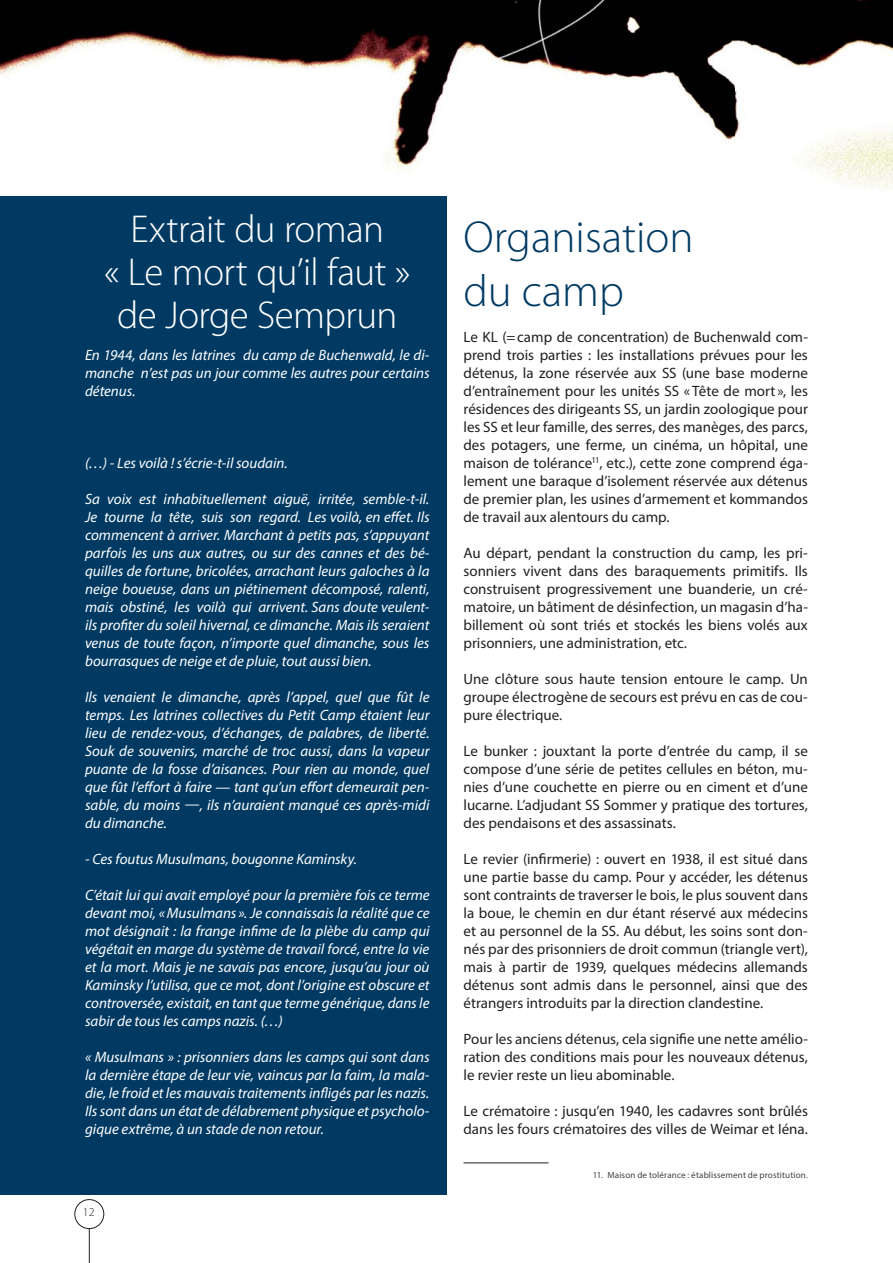
<style>
.page{position:relative;width:893px;height:1263px;background:#fff}
.page>*{position:absolute;margin:0;border:0;box-sizing:border-box;transform-origin:0 0}
.t1{font:300 45px/54px "Myriad Pro";color:#003a63}
.t2{font:300 39px/43.2px "Myriad Pro";letter-spacing:-.015em;color:#fff;text-align:center}
.t3{font:15px/18px "Myriad Pro";color:#231f20;text-align:justify}
.t4{font:italic 15px/18px "Myriad Pro";color:#fff;text-align:justify}
.t5{font:300 12px "Myriad Pro";color:#231f20}
.t6{font:9px "Myriad Pro";letter-spacing:.02em;color:#404041}
</style>
<div class="page">
<img style="left:0;top:0;width:893px;height:189px">
<div style="left:74px;top:1199px;width:30px;height:30px;border:1px solid #231f20;border-radius:50%"></div>
<hr style="left:89px;top:1228px;width:1px;height:35px;background:#231f20">
<div style="left:0;top:196px;width:447px;height:998px;background:#003a63"></div>
<hr style="left:463px;top:1162px;width:86px;height:1px;background:#231f20">
<h2 class="t2" style="left:104px;top:211px;width:308px">Extrait du roman<br>« Le mort qu’il faut » de Jorge Semprun</h2>
<p class="t4" style="left:85px;top:348px;width:346px">En 1944, dans les latrines du camp de Buchenwald, le di&shy;manche n’est pas un jour comme les autres pour certains détenus.</p>
<p class="t4" style="left:85px;top:456px;width:204px">(…) - Les voilà ! s’écrie-t-il soudain.</p>
<p class="t4" style="left:85px;top:492px;width:346px">Sa voix est inhabituellement aiguë, irritée, semble-t-il.<br>Je tourne la tête, suis son regard. Les voilà, en effet. Ils commencent à arriver. Marchant à petits pas, s’appuyant parfois les uns aux autres, ou sur des cannes et des bé&shy;quilles de fortune, bricolées, arrachant leurs galoches à la neige boueuse, dans un piétinement décomposé, ralenti, mais obstiné, les voilà qui arrivent. Sans doute veulent&shy;ils profiter du soleil hivernal, ce dimanche. Mais ils seraient venus de toute façon, n’importe quel dimanche, sous les bourrasques de neige et de pluie, tout aussi bien.</p>
<p class="t4" style="left:85px;top:690px;width:346px">Ils venaient le dimanche, après l’appel, quel que fût le temps. Les latrines collectives du Petit Camp étaient leur lieu de rendez-vous, d’échanges, de palabres, de liberté.<br>Souk de souvenirs, marché de troc aussi, dans la vapeur puante de la fosse d’aisances. Pour rien au monde, quel que fût l’effort à faire — tant qu’un effort demeurait pen&shy;sable, du moins —, ils n’auraient manqué ces après-midi du dimanche.</p>
<p class="t4" style="left:85px;top:852px;width:274px">- Ces foutus Musulmans, bougonne Kaminsky.</p>
<p class="t4" style="left:85px;top:888px;width:346px">C’était lui qui avait employé pour la première fois ce terme devant moi, « Musulmans ». Je connaissais la réalité que ce mot désignait : la frange infime de la plèbe du camp qui végétait en marge du système de travail forcé, entre la vie et la mort. Mais je ne savais pas encore, jusqu’au jour où Kaminsky l’utilisa, que ce mot, dont l’origine est obscure et controversée, existait, en tant que terme générique, dans le sabir de tous les camps nazis. (…)</p>
<p class="t4" style="left:85px;top:1050px;width:346px">« Musulmans » : prisonniers dans les camps qui sont dans la dernière étape de leur vie, vaincus par la faim, la mala&shy;die, le froid et les mauvais traitements infligés par les nazis.<br>Ils sont dans un état de délabrement physique et psycholo&shy;gique extrême, à un stade de non retour.</p>
<p class="t5" style="left:83px;top:1207px;width:13px">12</p>
<h1 class="t1" style="left:463px;top:215px;width:232px">Organisation du camp</h1>
<p class="t3" style="left:463px;top:330px;width:346px">Le KL (= camp de concentration) de Buchenwald com&shy;prend trois parties : les installations prévues pour les détenus, la zone réservée aux SS (une base moderne d’entraînement pour les unités SS « Tête de mort », les résidences des dirigeants SS, un jardin zoologique pour les SS et leur famille, des serres, des manèges, des parcs, des potagers, une ferme, un cinéma, un hôpital, une maison de tolérance<sup>11</sup>, etc.), cette zone comprend éga&shy;lement une baraque d’isolement réservée aux détenus de premier plan, les usines d’armement et kommandos de travail aux alentours du camp.</p>
<p class="t3" style="left:463px;top:546px;width:346px">Au départ, pendant la construction du camp, les pri&shy;sonniers vivent dans des baraquements primitifs. Ils construisent progressivement une buanderie, un cré&shy;matoire, un bâtiment de désinfection, un magasin d’ha&shy;billement où sont triés et stockés les biens volés aux prisonniers, une administration, etc.</p>
<p class="t3" style="left:463px;top:672px;width:346px">Une clôture sous haute tension entoure le camp. Un groupe électrogène de secours est prévu en cas de cou&shy;pure électrique.</p>
<p class="t3" style="left:463px;top:744px;width:346px">Le bunker : jouxtant la porte d’entrée du camp, il se compose d’une série de petites cellules en béton, mu&shy;nies d’une couchette en pierre ou en ciment et d’une lucarne. L’adjudant SS Sommer y pratique des tortures, des pendaisons et des assassinats.</p>
<p class="t3" style="left:463px;top:852px;width:346px">Le revier (infirmerie) : ouvert en 1938, il est situé dans une partie basse du camp. Pour y accéder, les détenus sont contraints de traverser le bois, le plus souvent dans la boue, le chemin en dur étant réservé aux médecins et au personnel de la SS. Au début, les soins sont don&shy;nés par des prisonniers de droit commun (triangle vert), mais à partir de 1939, quelques médecins allemands détenus sont admis dans le personnel, ainsi que des étrangers introduits par la direction clandestine.</p>
<p class="t3" style="left:463px;top:1032px;width:346px">Pour les anciens détenus, cela signifie une nette amélio&shy;ration des conditions mais pour les nouveaux détenus, le revier reste un lieu abominable.</p>
<p class="t3" style="left:463px;top:1104px;width:346px">Le crématoire : jusqu’en 1940, les cadavres sont brûlés dans les fours crématoires des villes de Weimar et Iéna.</p>
<p class="t6" style="left:593px;top:1171px;width:217px">11. Maison de tolérance : établissement de prostitution.</p>
</div>
